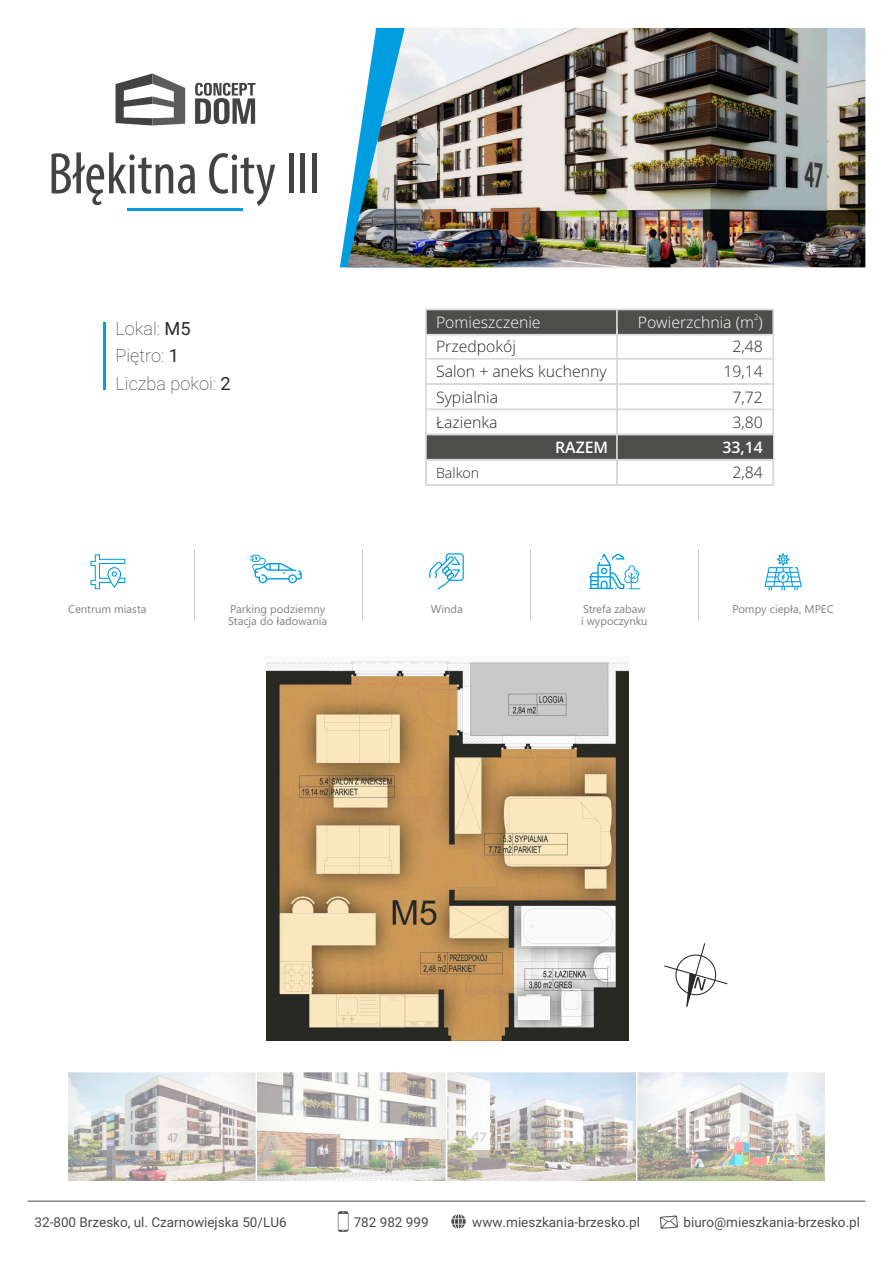
<style>
.page{position:relative;width:893px;height:1263px;background:#fff}
.page>*{position:absolute;margin:0;border:0;box-sizing:border-box;transform-origin:0 0}
.t1{font:condensed 59.1px "Myriad Pro";color:#424242}
.t2{font:100 18.15px/27.2px "Roboto";color:#2a2727}
.t3{font:300 15.9px/25.2px "Open Sans";color:#2a2727}
.t4{font:300 15.9px "Open Sans";color:#fefefe}
.t5{font:600 15.9px "Open Sans";color:#fefefe}
.t6{font:300 14.25px "Open Sans";color:#2a2727}
.t7{font:13.5px "Roboto";color:#4c4c4c}
.t8{font:11.25px/12px "Segoe UI";color:#818181}
.t9{font:300 7.95px "Open Sans";color:#fefefe}
.s1{font-weight:400}
</style>
<div class="page">
<svg style="left:340px;top:221px;width:7px;height:46px"></svg>
<svg style="left:195px;top:83px;width:60px;height:41px"></svg>
<svg style="left:116px;top:73px;width:69px;height:52px"></svg>
<img style="left:347px;top:28px;width:518px;height:239px">
<img style="left:68px;top:1073px;width:188px;height:108px">
<img style="left:447px;top:1073px;width:188px;height:108px">
<img style="left:258px;top:1073px;width:187px;height:108px">
<img style="left:637px;top:1073px;width:188px;height:108px">
<div style="left:426px;top:309px;width:347px;height:26px;background:#4d4d4c"></div>
<hr style="left:616px;top:309px;width:2px;height:26px;background:#dadada">
<hr style="left:772px;top:309px;width:2px;height:174px;background:#dadada">
<hr style="left:426px;top:408px;width:348px;height:2px;background:#dadada">
<hr style="left:426px;top:383px;width:348px;height:2px;background:#dadada">
<hr style="left:426px;top:358px;width:348px;height:2px;background:#dadada">
<hr style="left:426px;top:334px;width:348px;height:2px;background:#dadada">
<hr style="left:616px;top:329px;width:2px;height:156px;background:#dadada">
<hr style="left:425px;top:309px;width:2px;height:175px;background:#dadada">
<hr style="left:425px;top:309px;width:349px;height:1px;background:#dadada">
<div style="left:426px;top:434px;width:346px;height:26px;background:#4d4d4c"></div>
<hr style="left:426px;top:434px;width:348px;height:1px;background:#dadada">
<hr style="left:425px;top:434px;width:2px;height:51px;background:#dadada">
<div style="left:425px;top:459px;width:349px;height:27px;border:2px solid #dadada"></div>
<hr style="left:616px;top:434px;width:2px;height:51px;background:#dadada">
<svg style="left:664px;top:943px;width:64px;height:64px"></svg>
<hr style="left:362px;top:549px;width:1px;height:71px;background:#cdcdcd">
<hr style="left:530px;top:549px;width:1px;height:71px;background:#cdcdcd">
<hr style="left:699px;top:549px;width:1px;height:71px;background:#cdcdcd">
<svg style="left:429px;top:553px;width:35px;height:37px"></svg>
<svg style="left:589px;top:554px;width:51px;height:35px"></svg>
<hr style="left:194px;top:549px;width:1px;height:71px;background:#cdcdcd">
<svg style="left:90px;top:553px;width:36px;height:37px"></svg>
<svg style="left:764px;top:553px;width:38px;height:37px"></svg>
<svg style="left:250px;top:555px;width:52px;height:28px"></svg>
<hr style="left:127px;top:208px;width:116px;height:3px;background:#009ee0">
<hr style="left:104px;top:322px;width:2px;height:68px;background:#009ee0">
<svg style="left:338px;top:1211px;width:10px;height:21px"></svg>
<svg style="left:451px;top:1214px;width:15px;height:14px"></svg>
<svg style="left:660px;top:1215px;width:18px;height:14px"></svg>
<hr style="left:28px;top:1201px;width:837px;height:1px;background:#4c4c4c">
<img style="left:266px;top:661px;width:363px;height:379px">
<h1 class="t1" style="left:48px;top:149px;width:274px">Błękitna City III</h1>
<h2 class="t2" style="left:116px;top:317px;width:117px">Lokal: <span class="s1">M5<br></span>Piętro: <span class="s1">1<br></span>Liczba pokoi: <span class="s1">2</span></h2>
<p class="t4" style="left:436px;top:316px;width:106px">Pomieszczenie</p>
<p class="t9" style="left:754px;top:314px;width:6px">2</p>
<p class="t4" style="left:638px;top:316px;width:127px">Powierzchnia (m )</p>
<p class="t3" style="left:436px;top:335px;width:82px">Przedpokój</p>
<p class="t3" style="left:732px;top:335px;width:32px">2,48</p>
<p class="t3" style="left:436px;top:361px;width:172px">Salon + aneks kuchenny<br>Sypialnia<br>Łazienka</p>
<p class="t3" style="left:723px;top:361px;width:41px;text-align:center">19,14<br>7,72<br>3,80</p>
<p class="t5" style="left:555px;top:441px;width:55px">RAZEM</p>
<p class="t5" style="left:722px;top:441px;width:42px">33,14</p>
<p class="t6" style="left:436px;top:467px;width:45px">Balkon</p>
<p class="t3" style="left:732px;top:462px;width:32px">2,84</p>
<p class="t8" style="left:228px;top:604px;width:100px">Parking podziemny<br>Stacja do ładowania</p>
<p class="t8" style="left:431px;top:604px;width:33px">Winda</p>
<p class="t8" style="left:581px;top:604px;width:68px">Strefa zabaw i wypoczynku</p>
<p class="t8" style="left:68px;top:604px;width:80px">Centrum miasta</p>
<p class="t8" style="left:732px;top:604px;width:103px">Pompy ciepła, MPEC</p>
<p class="t7" style="left:35px;top:1216px;width:254px">32-800 Brzesko, ul. Czarnowiejska 50/LU6</p>
<p class="t7" style="left:354px;top:1216px;width:76px">782 982 999</p>
<p class="t7" style="left:472px;top:1216px;width:169px">www.mieszkania-brzesko.pl</p>
<p class="t7" style="left:683px;top:1216px;width:178px">biuro@mieszkania-brzesko.pl</p>
</div>
